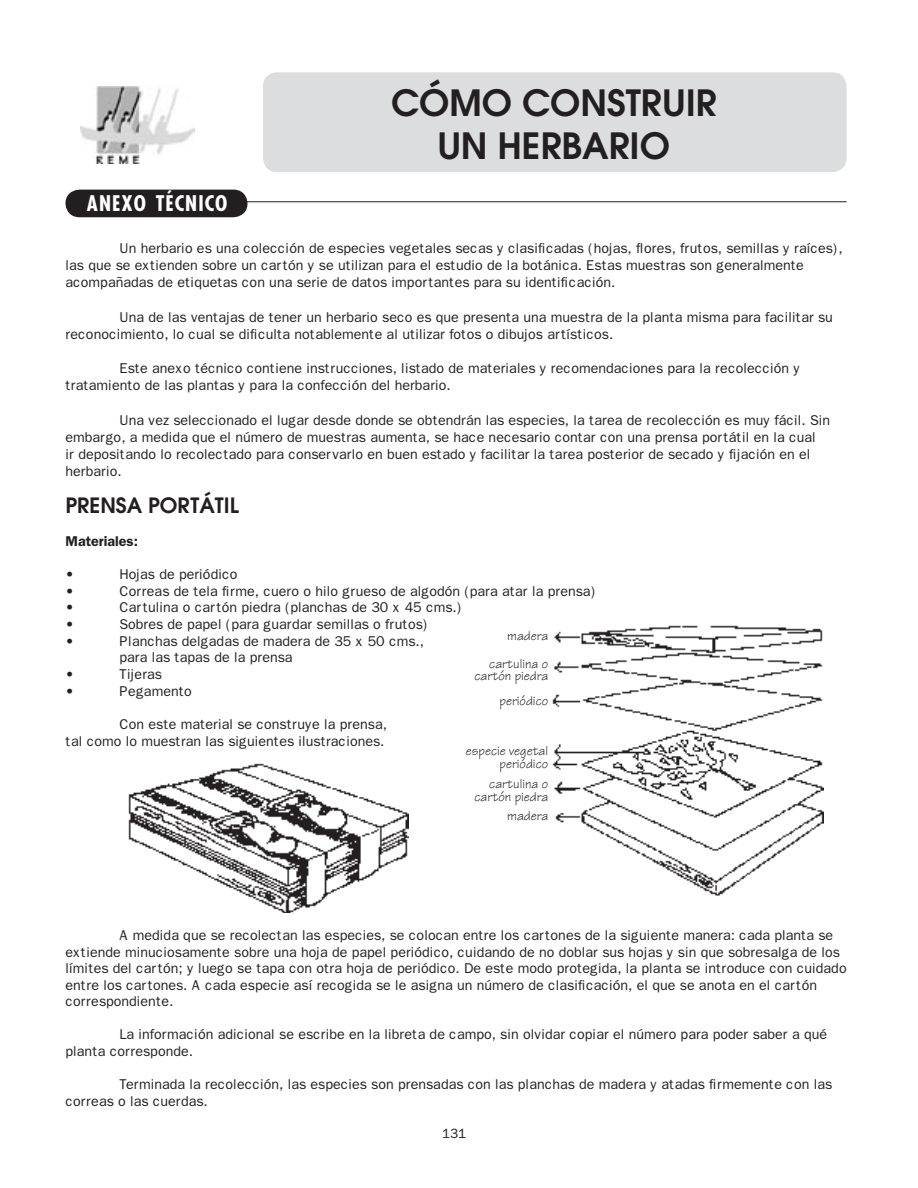
<style>
.page{position:relative;width:918px;height:1188px;background:#fff}
.page>*{position:absolute;margin:0;border:0;box-sizing:border-box;transform-origin:0 0}
.t1{font:600 36px/43.2px "Avant Garde";color:#231f20;text-align:center}
.t2{font:600 21px "Avant Garde";color:#231f20}
.t3{font:700 condensed 21px "Futura";letter-spacing:.05em;color:#fff}
.t4{font:14.25px/17.1px "Franklin Gothic";color:#231f20}
.t5{font:600 14.25px "Franklin Gothic";color:#231f20}
.t6{font:13.5px/27.6px "Tekton";color:#231f20;text-align:right}
.t7{font:13.5px "Franklin Gothic";color:#231f20}
</style>
<div class="page">
<img style="left:128px;top:763px;width:280px;height:150px">
<img style="left:552px;top:625px;width:272px;height:270px">
<div style="left:263px;top:72px;width:584px;height:99px;background:#dcdddf"></div>
<hr style="left:244px;top:201px;width:603px;height:1px;background:#231f20">
<svg style="left:65px;top:189px;width:183px;height:28px;background:#2f2b2c"></svg>
<img style="left:80px;top:87px;width:114px;height:77px">
<h2 class="t3" style="left:87px;top:190px;width:142px">ANEXO TÉCNICO</h2>
<h1 class="t1" style="left:391px;top:80px;width:327px">CÓMO CONSTRUIR<br>UN HERBARIO</h1>
<p class="t4" style="left:66px;top:240px;width:779px;text-indent:54px">Un herbario es una colección de especies vegetales secas y clasificadas (hojas, flores, frutos, semillas y raíces), las que se extienden sobre un cartón y se utilizan para el estudio de la botánica. Estas muestras son generalmente acompañadas de etiquetas con una serie de datos importantes para su identificación.</p>
<p class="t4" style="left:66px;top:308px;width:769px;text-indent:54px">Una de las ventajas de tener un herbario seco es que presenta una muestra de la planta misma para facilitar su reconocimiento, lo cual se dificulta notablemente al utilizar fotos o dibujos artísticos.</p>
<p class="t4" style="left:66px;top:360px;width:736px;text-indent:54px">Este anexo técnico contiene instrucciones, listado de materiales y recomendaciones para la recolección y tratamiento de las plantas y para la confección del herbario.</p>
<p class="t4" style="left:66px;top:412px;width:766px;text-indent:54px">Una vez seleccionado el lugar desde donde se obtendrán las especies, la tarea de recolección es muy fácil. Sin embargo, a medida que el número de muestras aumenta, se hace necesario contar con una prensa portátil en la cual<br>ir depositando lo recolectado para conservarlo en buen estado y facilitar la tarea posterior de secado y fijación en el herbario.</p>
<h2 class="t2" style="left:65px;top:491px;width:175px">PRENSA PORTÁTIL</h2>
<p class="t5" style="left:66px;top:532px;width:74px">Materiales:</p>
<p class="t4" style="left:66px;top:566px;width:10px">•</p>
<p class="t4" style="left:119px;top:566px;width:119px">Hojas de periódico</p>
<p class="t4" style="left:66px;top:582px;width:10px">•</p>
<p class="t4" style="left:119px;top:582px;width:478px">Correas de tela firme, cuero o hilo grueso de algodón (para atar la prensa)</p>
<p class="t4" style="left:66px;top:599px;width:10px">•</p>
<p class="t4" style="left:119px;top:599px;width:344px">Cartulina o cartón piedra (planchas de 30 x 45 cms.)</p>
<p class="t4" style="left:66px;top:616px;width:10px">•</p>
<p class="t4" style="left:119px;top:616px;width:310px">Sobres de papel (para guardar semillas o frutos)</p>
<p class="t4" style="left:66px;top:632px;width:10px">•</p>
<p class="t4" style="left:119px;top:633px;width:306px;line-height:16.6px">Planchas delgadas de madera de 35 x 50 cms., para las tapas de la prensa</p>
<p class="t4" style="left:66px;top:666px;width:10px">•</p>
<p class="t4" style="left:119px;top:666px;width:44px">Tijeras</p>
<p class="t4" style="left:66px;top:682px;width:10px">•</p>
<p class="t4" style="left:119px;top:682px;width:74px">Pegamento</p>
<p class="t4" style="left:66px;top:716px;width:323px;line-height:16.6px;text-align:right">Con este material se construye la prensa,<br>tal como lo muestran las siguientes ilustraciones.</p>
<p class="t6" style="left:489px;top:622px;width:61px">madera cartulina o</p>
<p class="t6" style="left:474px;top:664px;width:75px;line-height:24.3px">cartón piedra periódico</p>
<p class="t6" style="left:466px;top:737px;width:84px">especie vegetal</p>
<p class="t6" style="left:474px;top:778px;width:75px;line-height:12.8px">cartulina o cartón piedra</p>
<p class="t6" style="left:507px;top:802px;width:43px">madera</p>
<p class="t6" style="left:500px;top:750px;width:50px">periódico</p>
<p class="t4" style="left:66px;top:927px;width:783px;line-height:16.5px;text-indent:54px">A medida que se recolectan las especies, se colocan entre los cartones de la siguiente manera: cada planta se extiende minuciosamente sobre una hoja de papel periódico, cuidando de no doblar sus hojas y sin que sobresalga de los límites del cartón; y luego se tapa con otra hoja de periódico. De este modo protegida, la planta se introduce con cuidado entre los cartones. A cada especie así recogida se le asigna un número de clasificación, el que se anota en el cartón correspondiente.</p>
<p class="t4" style="left:66px;top:1026px;width:763px;line-height:16.5px;text-indent:54px">La información adicional se escribe en la libreta de campo, sin olvidar copiar el número para poder saber a qué planta corresponde.</p>
<p class="t4" style="left:66px;top:1076px;width:768px;line-height:16.5px;text-indent:54px">Terminada la recolección, las especies son prensadas con las planchas de madera y atadas firmemente con las correas o las cuerdas.</p>
<p class="t7" style="left:442px;top:1126px;width:26px">131</p>
</div>
